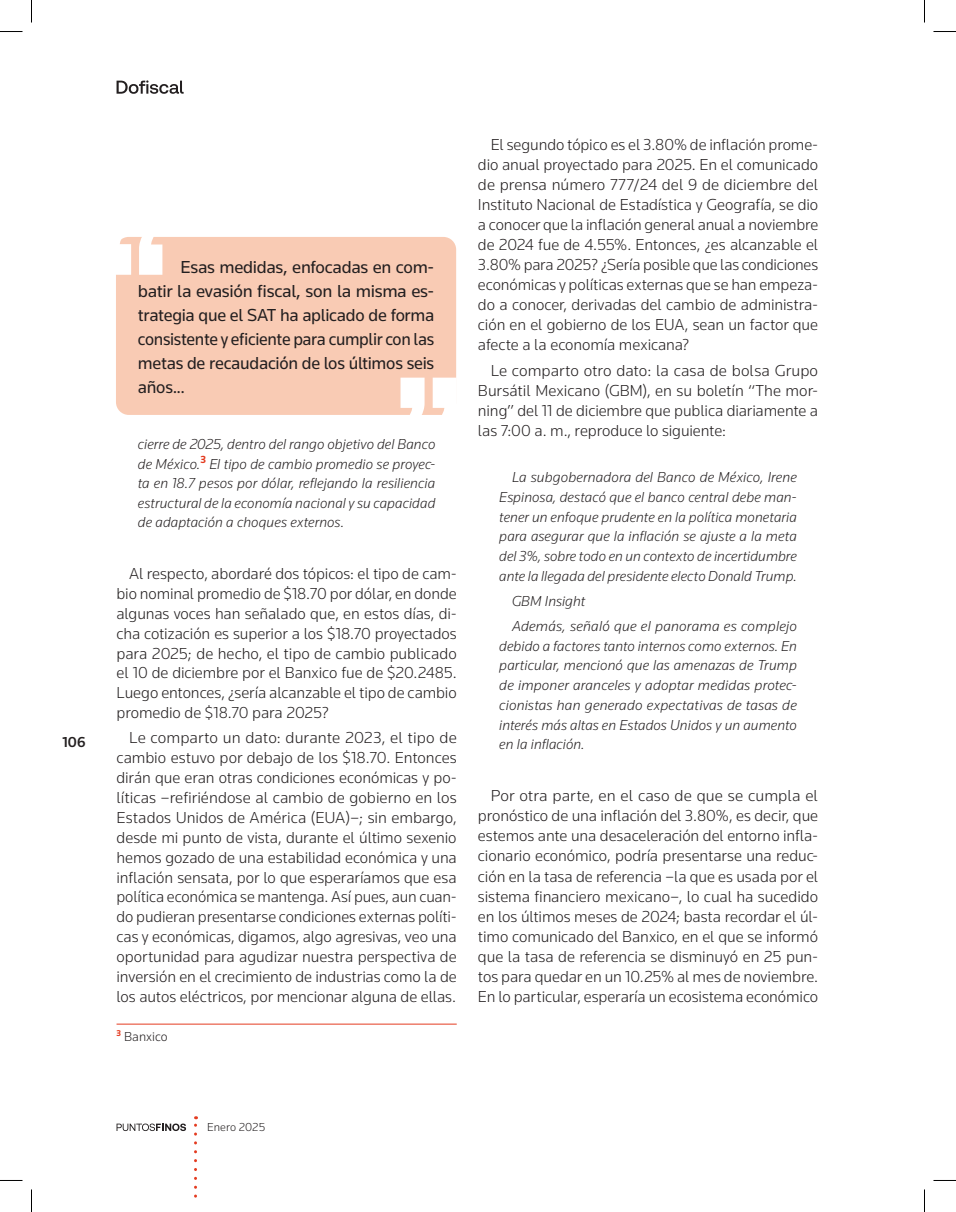
<style>
.page{position:relative;width:956px;height:1212px;background:#fff}
.page>*{position:absolute;margin:0;border:0;box-sizing:border-box;transform-origin:0 0}
.Flash{font:18px/24px "Knowledge";letter-spacing:-.015em;color:#231f20;text-align:justify}
.a_parrafo{font:300 16.5px/20px "Knowledge";letter-spacing:-.005em;color:#231f20;text-align:justify}
.a_cita{font:italic 300 15px/19.6px "Knowledge";color:#231f20;text-align:justify}
.t1{font:500 15px "Knowledge";color:#231f20}
.a_nota{font:300 13.5px "Knowledge";letter-spacing:.005em;color:#231f20}
.t2{font:300 12px "Knowledge";letter-spacing:.01em;color:#231f20}
</style>
<div class="page">
<svg style="left:117px;top:1123px;width:69px;height:7px"></svg>
<svg style="left:194px;top:1116px;width:3px;height:79px"></svg>
<svg style="left:117px;top:80px;width:67px;height:14px"></svg>
<div style="left:116px;top:237px;width:340px;height:178px;background:#f9cbb4;border-radius:13px"></div>
<svg style="left:400px;top:377px;width:56px;height:38px"></svg>
<svg style="left:116px;top:237px;width:46px;height:38px"></svg>
<hr style="left:117px;top:1023px;width:340px;height:1px;background:#e43b20">
<svg style="left:0;top:31px;width:22px;height:1px"></svg>
<svg style="left:933px;top:31px;width:23px;height:1px"></svg>
<svg style="left:31px;top:0;width:1px;height:22px"></svg>
<svg style="left:31px;top:1189px;width:1px;height:22px"></svg>
<svg style="left:924px;top:0;width:1px;height:22px"></svg>
<svg style="left:924px;top:1189px;width:1px;height:22px"></svg>
<p class="t1" style="left:62px;top:732px;width:25px">106</p>
<p class="Flash" style="left:138px;top:254px;width:298px;text-indent:43px">Esas medidas, enfocadas en com&shy;batir la evasión fiscal, son la misma es&shy;trategia que el SAT ha aplicado de forma consistente y eficiente para cumplir con las metas de recaudación de los últimos seis años...</p>
<p class="a_cita" style="left:138px;top:434px;width:299px">cierre de 2025, dentro del rango objetivo del Banco de México.<sup>3</sup> El tipo de cambio promedio se proyec&shy;ta en 18.7 pesos por dólar, reflejando la resiliencia estructural de la economía nacional y su capacidad de adaptación a choques externos.</p>
<p class="a_parrafo" style="left:117px;top:563px;width:342px;text-indent:13px">Al respecto, abordaré dos tópicos: el tipo de cam&shy;bio nominal promedio de $18.70 por dólar, en donde algunas voces han señalado que, en estos días, di&shy;cha cotización es superior a los $18.70 proyectados para 2025; de hecho, el tipo de cambio publicado el 10 de diciembre por el Banxico fue de $20.2485.<br>Luego entonces, ¿sería alcanzable el tipo de cambio promedio de $18.70 para 2025?</p>
<p class="a_parrafo" style="left:117px;top:727px;width:342px;text-indent:13px">Le comparto un dato: durante 2023, el tipo de cambio estuvo por debajo de los $18.70. Entonces dirán que eran otras condiciones económicas y po&shy;líticas –refiriéndose al cambio de gobierno en los Estados Unidos de América (EUA)–; sin embargo, desde mi punto de vista, durante el último sexenio hemos gozado de una estabilidad económica y una inflación sensata, por lo que esperaríamos que esa política económica se mantenga. Así pues, aun cuan&shy;do pudieran presentarse condiciones externas políti&shy;cas y económicas, digamos, algo agresivas, veo una oportunidad para agudizar nuestra perspectiva de inversión en el crecimiento de industrias como la de los autos eléctricos, por mencionar alguna de ellas.</p>
<p class="a_nota" style="left:117px;top:1027px;width:53px"><sup>3</sup> Banxico</p>
<p class="a_parrafo" style="left:478px;top:134px;width:342px;text-indent:13px">El segundo tópico es el 3.80% de inflación prome&shy;dio anual proyectado para 2025. En el comunicado de prensa número 777/24 del 9 de diciembre del Instituto Nacional de Estadística y Geografía, se dio a conocer que la inflación general anual a noviembre de 2024 fue de 4.55%. Entonces, ¿es alcanzable el 3.80% para 2025? ¿Sería posible que las condiciones económicas y políticas externas que se han empeza&shy;do a conocer, derivadas del cambio de administra&shy;ción en el gobierno de los EUA, sean un factor que afecte a la economía mexicana?</p>
<p class="a_parrafo" style="left:478px;top:360px;width:342px;text-indent:13px">Le comparto otro dato: la casa de bolsa Grupo Bursátil Mexicano (GBM), en su boletín “The mor&shy;ning” del 11 de diciembre que publica diariamente a las 7:00 a. m., reproduce lo siguiente:</p>
<p class="a_cita" style="left:499px;top:467px;width:299px;text-indent:13px">La subgobernadora del Banco de México, Irene Espinosa, destacó que el banco central debe man&shy;tener un enfoque prudente en la política monetaria para asegurar que la inflación se ajuste a la meta del 3%, sobre todo en un contexto de incertidumbre ante la llegada del presidente electo Donald Trump.</p>
<p class="a_cita" style="left:512px;top:590px;width:75px">GBM Insight</p>
<p class="a_cita" style="left:499px;top:615px;width:299px;text-indent:13px">Además, señaló que el panorama es complejo debido a factores tanto internos como externos. En particular, mencionó que las amenazas de Trump de imponer aranceles y adoptar medidas protec&shy;cionistas han generado expectativas de tasas de interés más altas en Estados Unidos y un aumento en la inflación.</p>
<p class="a_parrafo" style="left:478px;top:785px;width:342px;text-indent:13px">Por otra parte, en el caso de que se cumpla el pronóstico de una inflación del 3.80%, es decir, que estemos ante una desaceleración del entorno infla&shy;cionario económico, podría presentarse una reduc&shy;ción en la tasa de referencia –la que es usada por el sistema financiero mexicano–, lo cual ha sucedido en los últimos meses de 2024; basta recordar el úl&shy;timo comunicado del Banxico, en el que se informó que la tasa de referencia se disminuyó en 25 pun&shy;tos para quedar en un 10.25% al mes de noviembre.<br>En lo particular, esperaría un ecosistema económico</p>
<p class="t2" style="left:207px;top:1119px;width:60px">Enero 2025</p>
</div>
